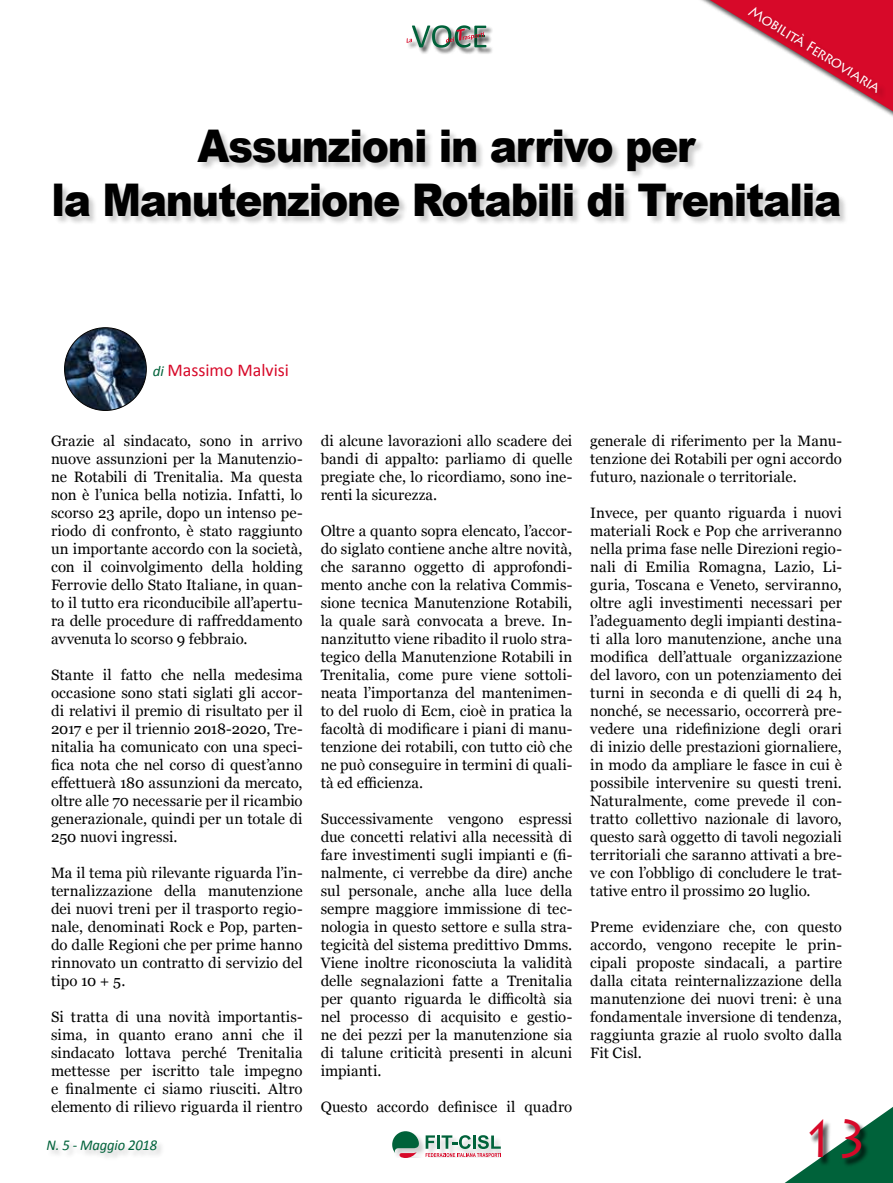
<style>
.page{position:relative;width:893px;height:1183px;background:#fff}
.page>*{position:absolute;margin:0;border:0;box-sizing:border-box;transform-origin:0 0}
.t1{font:52.5px "Lithos Pro";color:#d70929;scale:.95 1}
.t2{font:900 45px/54px "Arial";letter-spacing:-.03em;color:#000;text-align:center;scale:.91 1}
.t3{font:18px "Calibri";color:#d70929}
.t4{font:15px/18px "Georgia";letter-spacing:.005em;color:#000;text-align:justify}
.t5{font:15px "Lithos Pro";color:#fff;scale:.95 1}
.t6{font:italic 15px "Calibri";letter-spacing:-.01em;color:#00623a}
.s1{font-style:italic;font-size:15px;color:#00623a}
</style>
<div class="page">
<div style="left:54px;top:130px;width:795px;height:96px;background:#000;opacity:.2"></div>
<img style="left:65px;top:327px;width:81px;height:83px">
<div style="left:64px;top:327px;width:83px;height:83px;border:1px solid #000;border-radius:50%"></div>
<div style="left:412px;top:25px;width:81px;height:30px;background:#000;opacity:.65"></div>
<div style="left:407px;top:39px;width:12px;height:11px;background:#f9f9f9"></div>
<div style="left:446px;top:29px;width:45px;height:20px;background:#000;opacity:.65"></div>
<svg style="left:407px;top:25px;width:79px;height:23px"></svg>
<svg style="left:786px;top:1107px;width:107px;height:75px"></svg>
<div style="left:810px;top:1119px;width:60px;height:47px;background:#000;opacity:.65"></div>
<div style="left:393px;top:1131px;width:108px;height:26px;background:#000;opacity:.2"></div>
<svg style="left:392px;top:1131px;width:27px;height:26px"></svg>
<svg style="left:426px;top:1134px;width:75px;height:22px"></svg>
<div style="left:47px;top:1140px;width:119px;height:21px;background:#000;opacity:.2"></div>
<svg style="left:701px;top:0;width:192px;height:117px"></svg>
<div style="left:748px;top:8px;width:138px;height:94px;background:#000;opacity:.2"></div>
<p class="t5" style="left:754px;top:3px;width:161px;rotate:31deg">Mobilità Ferroviaria</p>
<h2 class="t2" style="left:51px;top:118px;width:870px">Assunzioni in arrivo per<br>la Manutenzione Rotabili di Trenitalia</h2>
<p class="t3" style="left:153px;top:358px;width:138px"><span class="s1">di</span> Massimo Malvisi</p>
<p class="t4" style="left:51px;top:431px;width:253px">Grazie al sindacato, sono in arrivo nuove assunzioni per la Manutenzio&shy;ne Rotabili di Trenitalia. Ma questa non è l’unica bella notizia. Infatti, lo scorso 23 aprile, dopo un intenso pe&shy;riodo di confronto, è stato raggiunto un importante accordo con la società, con il coinvolgimento della holding Ferrovie dello Stato Italiane, in quan&shy;to il tutto era riconducibile all’apertu&shy;ra delle procedure di raffreddamento avvenuta lo scorso 9 febbraio.</p>
<p class="t4" style="left:51px;top:665px;width:253px">Stante il fatto che nella medesima occasione sono stati siglati gli accor&shy;di relativi il premio di risultato per il 2017 e per il triennio 2018-2020, Tre&shy;nitalia ha comunicato con una speci&shy;fica nota che nel corso di quest’anno effettuerà 180 assunzioni da mercato, oltre alle 70 necessarie per il ricambio generazionale, quindi per un totale di 250 nuovi ingressi.</p>
<p class="t4" style="left:51px;top:863px;width:253px">Ma il tema più rilevante riguarda l’in&shy;ternalizzazione della manutenzione dei nuovi treni per il trasporto regio&shy;nale, denominati Rock e Pop, parten&shy;do dalle Regioni che per prime hanno rinnovato un contratto di servizio del tipo 10 + 5.</p>
<p class="t4" style="left:51px;top:1007px;width:253px">Si tratta di una novità importantis&shy;sima, in quanto erano anni che il sindacato lottava perché Trenitalia mettesse per iscritto tale impegno e finalmente ci siamo riusciti. Altro elemento di rilievo riguarda il rientro</p>
<p class="t6" style="left:47px;top:1134px;width:112px">N. 5 - Maggio 2018</p>
<p class="t4" style="left:321px;top:431px;width:253px">di alcune lavorazioni allo scadere dei bandi di appalto: parliamo di quelle pregiate che, lo ricordiamo, sono ine&shy;renti la sicurezza.</p>
<p class="t4" style="left:321px;top:521px;width:253px">Oltre a quanto sopra elencato, l’accor&shy;do siglato contiene anche altre novità, che saranno oggetto di approfondi&shy;mento anche con la relativa Commis&shy;sione tecnica Manutenzione Rotabili, la quale sarà convocata a breve. In&shy;nanzitutto viene ribadito il ruolo stra&shy;tegico della Manutenzione Rotabili in Trenitalia, come pure viene sottoli&shy;neata l’importanza del mantenimen&shy;to del ruolo di Ecm, cioè in pratica la facoltà di modificare i piani di manu&shy;tenzione dei rotabili, con tutto ciò che ne può conseguire in termini di quali&shy;tà ed efficienza.</p>
<p class="t4" style="left:321px;top:809px;width:253px">Successivamente vengono espressi due concetti relativi alla necessità di fare investimenti sugli impianti e (fi&shy;nalmente, ci verrebbe da dire) anche sul personale, anche alla luce della sempre maggiore immissione di tec&shy;nologia in questo settore e sulla stra&shy;tegicità del sistema predittivo Dmms.<br>Viene inoltre riconosciuta la validità delle segnalazioni fatte a Trenitalia per quanto riguarda le difficoltà sia nel processo di acquisito e gestio&shy;ne dei pezzi per la manutenzione sia di talune criticità presenti in alcuni impianti.</p>
<p class="t4" style="left:321px;top:1097px;width:253px">Questo accordo definisce il quadro</p>
<p class="t4" style="left:590px;top:431px;width:253px">generale di riferimento per la Manu&shy;tenzione dei Rotabili per ogni accordo futuro, nazionale o territoriale.</p>
<p class="t4" style="left:590px;top:503px;width:253px">Invece, per quanto riguarda i nuovi materiali Rock e Pop che arriveranno nella prima fase nelle Direzioni regio&shy;nali di Emilia Romagna, Lazio, Li&shy;guria, Toscana e Veneto, serviranno, oltre agli investimenti necessari per l’adeguamento degli impianti destina&shy;ti alla loro manutenzione, anche una modifica dell’attuale organizzazione del lavoro, con un potenziamento dei turni in seconda e di quelli di 24 h, nonché, se necessario, occorrerà pre&shy;vedere una ridefinizione degli orari di inizio delle prestazioni giornaliere, in modo da ampliare le fasce in cui è possibile intervenire su questi treni.<br>Naturalmente, come prevede il con&shy;tratto collettivo nazionale di lavoro, questo sarà oggetto di tavoli negoziali territoriali che saranno attivati a bre&shy;ve con l’obbligo di concludere le trat&shy;tative entro il prossimo 20 luglio.</p>
<p class="t4" style="left:590px;top:917px;width:253px">Preme evidenziare che, con questo accordo, vengono recepite le prin&shy;cipali proposte sindacali, a partire dalla citata reinternalizzazione della manutenzione dei nuovi treni: è una fondamentale inversione di tendenza, raggiunta grazie al ruolo svolto dalla Fit Cisl.</p>
<h1 class="t1" style="left:802px;top:1108px;width:74px">13</h1>
</div>
